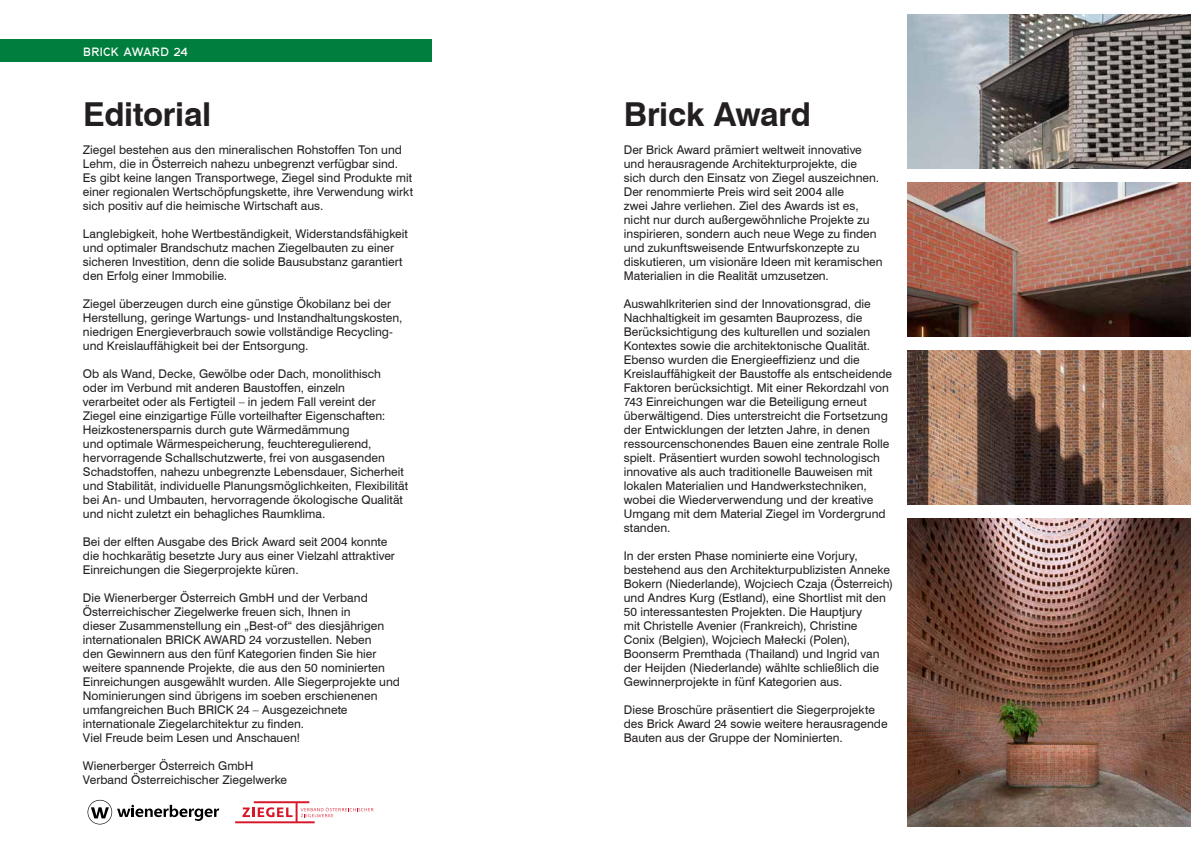
<style>
.page{position:relative;width:1191px;height:842px;background:#fff}
.page>*{position:absolute;margin:0;border:0;box-sizing:border-box;transform-origin:0 0}
.t1{font:700 33px "Swiss 721 BT";letter-spacing:-.01em;color:#231f20}
.t2{font:12px/14px "Swiss 721 BT";color:#231f20}
.t3{font:500 12px "Typisch";letter-spacing:-.005em;color:#fff}
</style>
<div class="page">
<img style="left:907px;top:518px;width:284px;height:308px">
<img style="left:907px;top:350px;width:284px;height:154px">
<img style="left:907px;top:182px;width:284px;height:154px">
<img style="left:907px;top:14px;width:284px;height:154px">
<svg style="left:235px;top:801px;width:139px;height:22px"></svg>
<svg style="left:88px;top:800px;width:131px;height:24px"></svg>
<div style="left:0;top:39px;width:432px;height:23px;background:#007e3d"></div>
<p class="t3" style="left:83px;top:46px;width:106px">BRICK AWARD 24</p>
<h1 class="t1" style="left:83px;top:94px;width:129px">Editorial</h1>
<p class="t2" style="left:83px;top:143px;width:332px">Ziegel bestehen aus den mineralischen Rohstoffen Ton und Lehm, die in Österreich nahezu unbegrenzt verfügbar sind.<br>Es gibt keine langen Transportwege, Ziegel sind Produkte mit einer regionalen Wertschöpfungskette, ihre Verwendung wirkt sich positiv auf die heimische Wirtschaft aus.</p>
<p class="t2" style="left:83px;top:227px;width:326px">Langlebigkeit, hohe Wertbeständigkeit, Widerstandsfähigkeit und optimaler Brandschutz machen Ziegelbauten zu einer sicheren Investition, denn die solide Bausubstanz garantiert den Erfolg einer Immobilie.</p>
<p class="t2" style="left:83px;top:297px;width:321px">Ziegel überzeugen durch eine günstige Ökobilanz bei der Herstellung, geringe Wartungs- und Instandhaltungskosten, niedrigen Energieverbrauch sowie vollständige Recycling&shy;und Kreislauffähigkeit bei der Entsorgung.</p>
<p class="t2" style="left:83px;top:367px;width:327px">Ob als Wand, Decke, Gewölbe oder Dach, monolithisch oder im Verbund mit anderen Baustoffen, einzeln<br>verarbeitet oder als Fertigteil – in jedem Fall vereint der Ziegel eine einzigartige Fülle vorteilhafter Eigenschaften:<br>Heizkostenersparnis durch gute Wärmedämmung<br>und optimale Wärmespeicherung, feuchteregulierend, hervorragende Schallschutzwerte, frei von ausgasenden Schadstoffen, nahezu unbegrenzte Lebensdauer, Sicherheit und Stabilität, individuelle Planungsmöglichkeiten, Flexibilität bei An- und Umbauten, hervorragende ökologische Qualität und nicht zuletzt ein behagliches Raumklima.</p>
<p class="t2" style="left:83px;top:535px;width:313px">Bei der elften Ausgabe des Brick Award seit 2004 konnte die hochkarätig besetzte Jury aus einer Vielzahl attraktiver<br>Einreichungen die Siegerprojekte küren.</p>
<p class="t2" style="left:83px;top:591px;width:318px">Die Wienerberger Österreich GmbH und der Verband Österreichischer Ziegelwerke freuen sich, Ihnen in<br>dieser Zusammenstellung ein „Best-of“ des diesjährigen internationalen BRICK AWARD 24 vorzustellen. Neben<br>den Gewinnern aus den fünf Kategorien finden Sie hier weitere spannende Projekte, die aus den 50 nominierten Einreichungen ausgewählt wurden. Alle Siegerprojekte und Nominierungen sind übrigens im soeben erschienenen umfangreichen Buch BRICK 24 – Ausgezeichnete internationale Ziegelarchitektur zu finden.<br>Viel Freude beim Lesen und Anschauen!</p>
<p class="t2" style="left:83px;top:759px;width:206px">Wienerberger Österreich GmbH<br>Verband Österreichischer Ziegelwerke</p>
<h1 class="t1" style="left:624px;top:94px;width:189px">Brick Award</h1>
<p class="t2" style="left:624px;top:143px;width:260px">Der Brick Award prämiert weltweit innovative und herausragende Architekturprojekte, die<br>sich durch den Einsatz von Ziegel auszeichnen.<br>Der renommierte Preis wird seit 2004 alle<br>zwei Jahre verliehen. Ziel des Awards ist es, nicht nur durch außergewöhnliche Projekte zu inspirieren, sondern auch neue Wege zu finden und zukunftsweisende Entwurfskonzepte zu diskutieren, um visionäre Ideen mit keramischen Materialien in die Realität umzusetzen.</p>
<p class="t2" style="left:624px;top:297px;width:270px">Auswahlkriterien sind der Innovationsgrad, die Nachhaltigkeit im gesamten Bauprozess, die Berücksichtigung des kulturellen und sozialen Kontextes sowie die architektonische Qualität.<br>Ebenso wurden die Energieeffizienz und die Kreislauffähigkeit der Baustoffe als entscheidende Faktoren berücksichtigt. Mit einer Rekordzahl von 743 Einreichungen war die Beteiligung erneut überwältigend. Dies unterstreicht die Fortsetzung der Entwicklungen der letzten Jahre, in denen ressourcenschonendes Bauen eine zentrale Rolle spielt. Präsentiert wurden sowohl technologisch innovative als auch traditionelle Bauweisen mit lokalen Materialien und Handwerkstechniken, wobei die Wiederverwendung und der kreative Umgang mit dem Material Ziegel im Vordergrund standen.</p>
<p class="t2" style="left:624px;top:549px;width:271px">In der ersten Phase nominierte eine Vorjury, bestehend aus den Architekturpublizisten Anneke Bokern (Niederlande), Wojciech Czaja (Österreich) und Andres Kurg (Estland), eine Shortlist mit den 50 interessantesten Projekten. Die Hauptjury<br>mit Christelle Avenier (Frankreich), Christine<br>Conix (Belgien), Wojciech Małecki (Polen), Boonserm Premthada (Thailand) und Ingrid van der Heijden (Niederlande) wählte schließlich die Gewinnerprojekte in fünf Kategorien aus.</p>
<p class="t2" style="left:624px;top:703px;width:265px">Diese Broschüre präsentiert die Siegerprojekte des Brick Award 24 sowie weitere herausragende<br>Bauten aus der Gruppe der Nominierten.</p>
</div>
